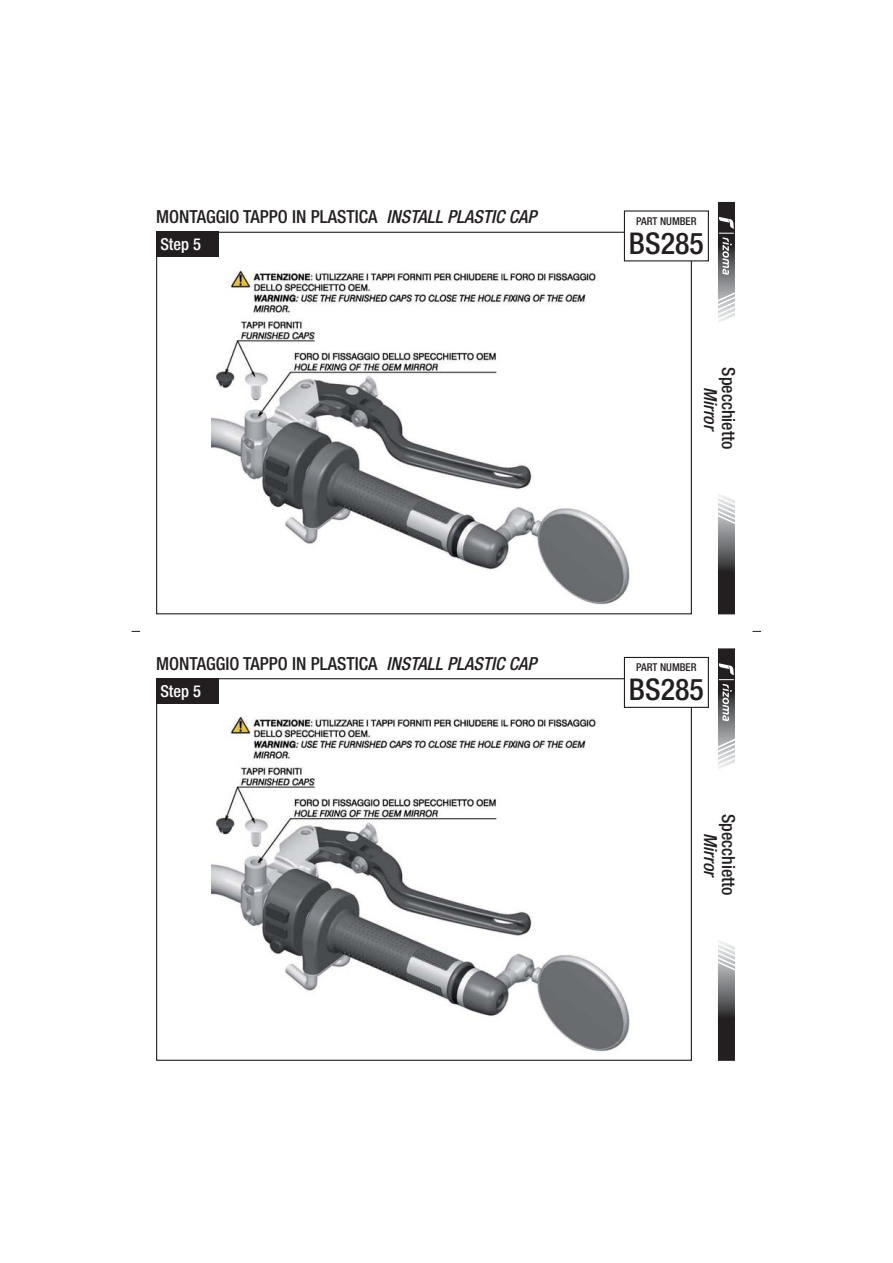
<style>
.page{position:relative;width:893px;height:1263px;background:#fff}
.page>*{position:absolute;margin:0;border:0;box-sizing:border-box;transform-origin:0 0}
.t1{font:500 condensed 30px "Helvetica Neue LT Std";color:#231f20}
.t2{font:500 condensed 18px "Helvetica Neue LT Std";color:#231f20}
.t3{font:italic 500 condensed 18px "Helvetica Neue LT Std";color:#231f20}
.t4{font:500 condensed 16.5px "Helvetica Neue LT Std";color:#fff}
.t5{font:500 condensed 10.8px "Helvetica Neue LT Std";color:#231f20}
.s1{font-style:italic}
</style>
<div class="page">
<img style="left:212px;top:237px;width:424px;height:368px">
<div style="left:156px;top:232px;width:62px;height:25px;background:#231f20"></div>
<svg style="left:718px;top:494px;width:17px;height:120px;background:#6e6d6e"></svg>
<svg style="left:718px;top:202px;width:17px;height:121px;background:#807f81"></svg>
<div style="left:624px;top:211px;width:84px;height:50px;background:#fff"></div>
<div style="left:624px;top:210px;width:85px;height:51px;border:1px solid #231f20"></div>
<img style="left:212px;top:683px;width:418px;height:369px">
<div style="left:156px;top:678px;width:62px;height:26px;background:#231f20"></div>
<svg style="left:718px;top:941px;width:17px;height:120px;background:#6d6c6e"></svg>
<svg style="left:718px;top:648px;width:17px;height:121px;background:#807f81"></svg>
<div style="left:624px;top:657px;width:84px;height:50px;background:#fff"></div>
<div style="left:624px;top:657px;width:85px;height:51px;border:1px solid #231f20"></div>
<p class="t2" style="left:156px;top:210px;width:382px">MONTAGGIO TAPPO IN PLASTICA <span class="s1">INSTALL PLASTIC CAP</span></p>
<p class="t4" style="left:160px;top:239px;width:42px">Step 5</p>
<h1 class="t1" style="left:629px;top:232px;width:76px">BS285</h1>
<p class="t5" style="left:636px;top:217px;width:62px">PART NUMBER</p>
<p class="t2" style="left:735px;top:367px;width:83px;rotate:90deg">Specchietto</p>
<p class="t3" style="left:717px;top:387px;width:46px;rotate:90deg">Mirror</p>
<p class="t2" style="left:156px;top:657px;width:382px">MONTAGGIO TAPPO IN PLASTICA <span class="s1">INSTALL PLASTIC CAP</span></p>
<p class="t4" style="left:160px;top:685px;width:42px">Step 5</p>
<h1 class="t1" style="left:629px;top:679px;width:76px">BS285</h1>
<p class="t5" style="left:636px;top:663px;width:62px">PART NUMBER</p>
<p class="t2" style="left:735px;top:814px;width:83px;rotate:90deg">Specchietto</p>
<p class="t3" style="left:717px;top:833px;width:46px;rotate:90deg">Mirror</p>
</div>
